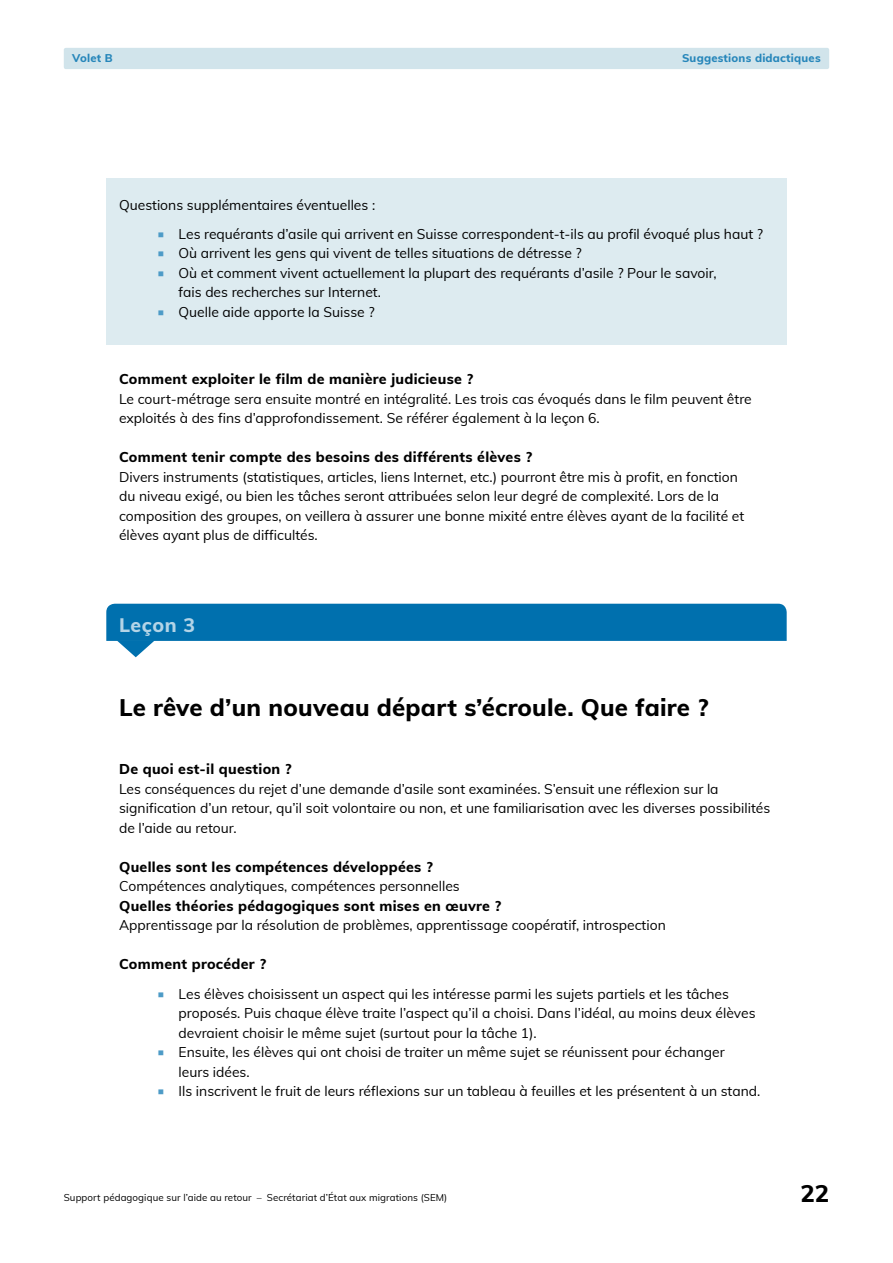
<style>
.page{position:relative;width:893px;height:1263px;background:#fff}
.page>*{position:absolute;margin:0;border:0;box-sizing:border-box;transform-origin:0 0}
.Titel_1_Vorschlag{font:800 24px "Muli";letter-spacing:.01em;color:#000}
.Titel_Grafik{font:800 19.5px "Muli";letter-spacing:.03em;color:#b3d4e7}
.Titel_3_Vorschlag{font:800 14.25px "Muli";letter-spacing:.02em;color:#000}
.GS_Vorschlag__nicht{font:13.8px/19.5px "Muli";color:#000}
.Kapiteltitel{font:800 11.25px "Muli";letter-spacing:.02em;color:#2686ba}
.t1{font:9.75px "Muli";letter-spacing:.01em;color:#000}
.s1{font-weight:900;font-size:25.5px;color:#4d9bc7}
</style>
<div class="page">
<div style="left:64px;top:48px;width:765px;height:21px;background:#d1e4eb;border-radius:2px"></div>
<div style="left:106px;top:179px;width:681px;height:166px;background:#ddebf0"></div>
<svg style="left:106px;top:604px;width:681px;height:53px"></svg>
<p class="Kapiteltitel" style="left:72px;top:50px;width:42px">Volet B</p>
<p class="Kapiteltitel" style="left:682px;top:50px;width:140px">Suggestions didactiques</p>
<p class="GS_Vorschlag__nicht" style="left:119px;top:194px;width:258px">Questions supplémentaires éventuelles :</p>
<p class="GS_Vorschlag__nicht" style="left:157px;top:223px;width:607px"><span class="s1">·</span> Les requérants d’asile qui arrivent en Suisse correspondent-t-ils au profil évoqué plus haut ?</p>
<p class="GS_Vorschlag__nicht" style="left:157px;top:243px;width:426px"><span class="s1">·</span> Où arrivent les gens qui vivent de telles situations de détresse ?</p>
<p class="GS_Vorschlag__nicht" style="left:179px;top:262px;width:540px;text-indent:-21px"><span class="s1">·</span> Où et comment vivent actuellement la plupart des requérants d’asile ? Pour le savoir, fais des recherches sur Internet.</p>
<p class="GS_Vorschlag__nicht" style="left:157px;top:301px;width:219px"><span class="s1">·</span> Quelle aide apporte la Suisse ?</p>
<p class="Titel_3_Vorschlag" style="left:119px;top:369px;width:356px">Comment exploiter le film de manière judicieuse ?</p>
<p class="GS_Vorschlag__nicht" style="left:119px;top:388px;width:634px">Le court-métrage sera ensuite montré en intégralité. Les trois cas évoqués dans le film peuvent être exploités à des fins d’approfondissement. Se référer également à la leçon 6.</p>
<p class="Titel_3_Vorschlag" style="left:119px;top:447px;width:415px">Comment tenir compte des besoins des différents élèves ?</p>
<p class="GS_Vorschlag__nicht" style="left:119px;top:466px;width:627px">Divers instruments (statistiques, articles, liens Internet, etc.) pourront être mis à profit, en fonction du niveau exigé, ou bien les tâches seront attribuées selon leur degré de complexité. Lors de la composition des groupes, on veillera à assurer une bonne mixité entre élèves ayant de la facilité et élèves ayant plus de difficultés.</p>
<p class="Titel_Grafik" style="left:119px;top:610px;width:78px">Leçon 3</p>
<p class="Titel_1_Vorschlag" style="left:119px;top:690px;width:591px">Le rêve d’un nouveau départ s’écroule. Que faire ?</p>
<p class="Titel_3_Vorschlag" style="left:119px;top:759px;width:174px">De quoi est-il question ?</p>
<p class="GS_Vorschlag__nicht" style="left:119px;top:778px;width:653px">Les conséquences du rejet d’une demande d’asile sont examinées. S’ensuit une réflexion sur la signification d’un retour, qu’il soit volontaire ou non, et une familiarisation avec les diverses possibilités de l’aide au retour.</p>
<p class="Titel_3_Vorschlag" style="left:119px;top:856px;width:315px">Quelles sont les compétences développées ?</p>
<p class="GS_Vorschlag__nicht" style="left:119px;top:876px;width:342px">Compétences analytiques, compétences personnelles</p>
<p class="Titel_3_Vorschlag" style="left:119px;top:895px;width:384px">Quelles théories pédagogiques sont mises en œuvre ?</p>
<p class="GS_Vorschlag__nicht" style="left:119px;top:915px;width:548px">Apprentissage par la résolution de problèmes, apprentissage coopératif, introspection</p>
<p class="Titel_3_Vorschlag" style="left:119px;top:954px;width:149px">Comment procéder ?</p>
<p class="GS_Vorschlag__nicht" style="left:179px;top:983px;width:578px;text-indent:-21px"><span class="s1">·</span> Les élèves choisissent un aspect qui les intéresse parmi les sujets partiels et les tâches proposés. Puis chaque élève traite l’aspect qu’il a choisi. Dans l’idéal, au moins deux élèves devraient choisir le même sujet (surtout pour la tâche 1).</p>
<p class="GS_Vorschlag__nicht" style="left:179px;top:1042px;width:548px;text-indent:-21px"><span class="s1">·</span> Ensuite, les élèves qui ont choisi de traiter un même sujet se réunissent pour échanger leurs idées.</p>
<p class="GS_Vorschlag__nicht" style="left:157px;top:1081px;width:605px"><span class="s1">·</span> Ils inscrivent le fruit de leurs réflexions sur un tableau à feuilles et les présentent à un stand.</p>
<p class="t1" style="left:64px;top:1190px;width:385px">Support pédagogique sur l’aide au retour – Secrétariat d’État aux migrations (SEM)</p>
<h1 class="Titel_1_Vorschlag" style="left:800px;top:1176px;width:30px">22</h1>
</div>
